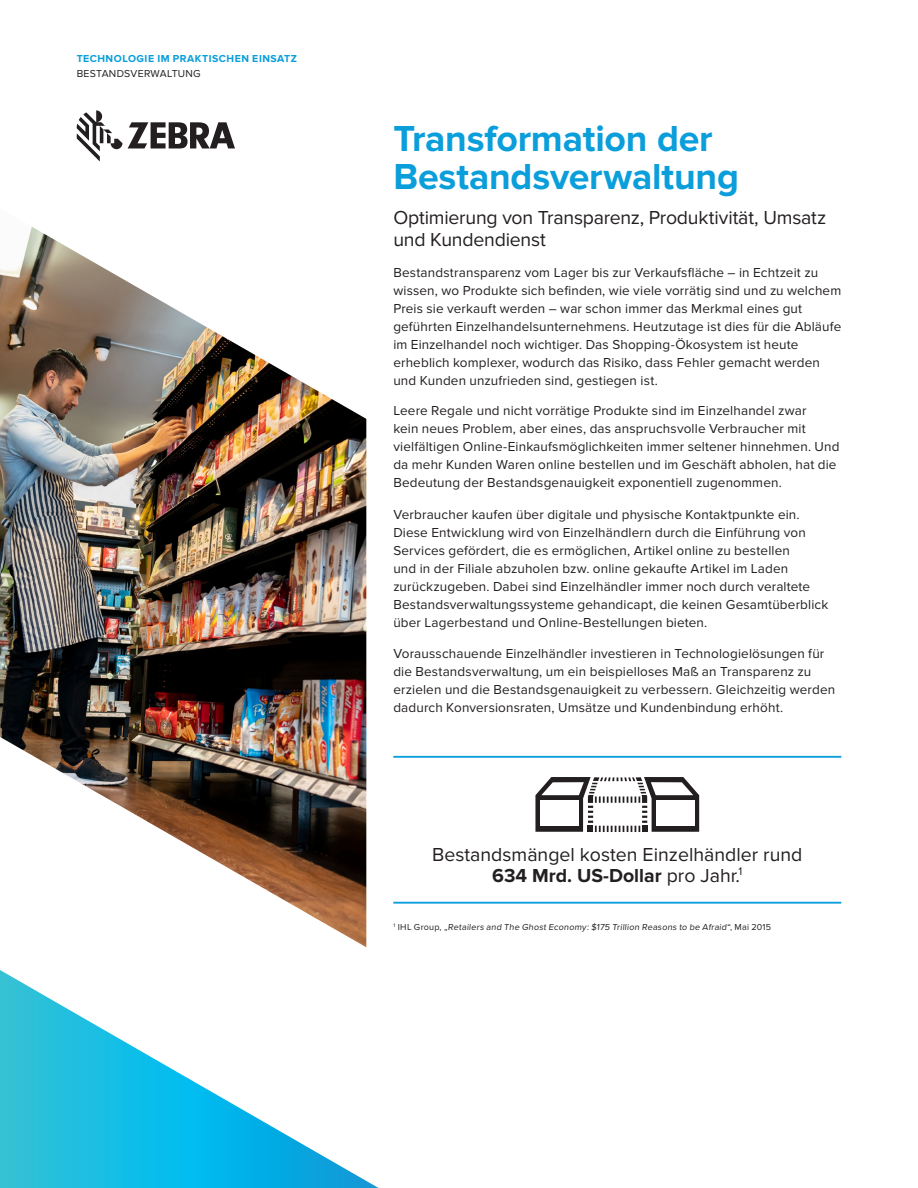
<style>
.page{position:relative;width:918px;height:1188px;background:#fff}
.page>*{position:absolute;margin:0;border:0;box-sizing:border-box;transform-origin:0 0}
.Heading-2-Cover{font:700 37.5px/37.5px "Proxima Nova";letter-spacing:-.005em;color:#0a9edb}
.Pull_Quote{font:19.5px/21px "Proxima Nova";color:#231f20;text-align:center}
.Subhead-1-Cover{font:19.5px/21.8px "Proxima Nova";letter-spacing:-.01em;color:#231f20}
.Body_Copy{font:13.5px/18px "Proxima Nova";letter-spacing:.01em;color:#231f20}
.Body_Copy__Alternati{font:13.5px/18px "Proxima Nova";letter-spacing:.01em;color:#231f20}
.Collateral_Type{font:700 10.5px "Proxima Nova";letter-spacing:.045em;color:#0a9edb}
.t1{font:10.5px "Proxima Nova";letter-spacing:.025em;color:#231f20}
.Body_Copy-2{font:9px "Proxima Nova";letter-spacing:.025em;color:#231f20}
.s1{font-weight:700}
</style>
<div class="page">
<img style="left:0;top:227px;width:366px;height:720px">
<svg style="left:77px;top:110px;width:45px;height:52px"></svg>
<svg style="left:128px;top:122px;width:107px;height:26px"></svg>
<svg style="left:0;top:970px;width:379px;height:218px"></svg>
<hr style="left:393px;top:756px;width:448px;height:2px;background:#0a9edb">
<hr style="left:393px;top:902px;width:448px;height:2px;background:#0a9edb">
<svg style="left:535px;top:777px;width:164px;height:55px"></svg>
<div style="left:656px;top:801px;width:39px;height:25px;background:#fff"></div>
<p class="Collateral_Type" style="left:77px;top:53px;width:222px">TECHNOLOGIE IM PRAKTISCHEN EINSATZ</p>
<p class="t1" style="left:77px;top:67px;width:126px">BESTANDSVERWALTUNG</p>
<p class="Heading-2-Cover" style="left:393px;top:121px;width:347px">Transformation der<br>Bestandsverwaltung</p>
<p class="Subhead-1-Cover" style="left:393px;top:207px;width:435px">Optimierung von Transparenz, Produktivität, Umsatz und Kundendienst</p>
<p class="Body_Copy__Alternati" style="left:393px;top:264px;width:449px">Bestandstransparenz vom Lager bis zur Verkaufsfläche – in Echtzeit zu wissen, wo Produkte sich befinden, wie viele vorrätig sind und zu welchem Preis sie verkauft werden – war schon immer das Merkmal eines gut geführten Einzelhandelsunternehmens. Heutzutage ist dies für die Abläufe im Einzelhandel noch wichtiger. Das Shopping-Ökosystem ist heute erheblich komplexer, wodurch das Risiko, dass Fehler gemacht werden und Kunden unzufrieden sind, gestiegen ist.</p>
<p class="Body_Copy" style="left:393px;top:402px;width:448px">Leere Regale und nicht vorrätige Produkte sind im Einzelhandel zwar<br>kein neues Problem, aber eines, das anspruchsvolle Verbraucher mit vielfältigen Online-Einkaufsmöglichkeiten immer seltener hinnehmen. Und da mehr Kunden Waren online bestellen und im Geschäft abholen, hat die Bedeutung der Bestandsgenauigkeit exponentiell zugenommen.</p>
<p class="Body_Copy" style="left:393px;top:505px;width:437px">Verbraucher kaufen über digitale und physische Kontaktpunkte ein.<br>Diese Entwicklung wird von Einzelhändlern durch die Einführung von Services gefördert, die es ermöglichen, Artikel online zu bestellen<br>und in der Filiale abzuholen bzw. online gekaufte Artikel im Laden zurückzugeben. Dabei sind Einzelhändler immer noch durch veraltete Bestandsverwaltungssysteme gehandicapt, die keinen Gesamtüberblick über Lagerbestand und Online-Bestellungen bieten.</p>
<p class="Body_Copy" style="left:393px;top:645px;width:443px">Vorausschauende Einzelhändler investieren in Technologielösungen für die Bestandsverwaltung, um ein beispielloses Maß an Transparenz zu erzielen und die Bestandsgenauigkeit zu verbessern. Gleichzeitig werden dadurch Konversionsraten, Umsätze und Kundenbindung erhöht.</p>
<p class="Pull_Quote" style="left:432px;top:844px;width:372px">Bestandsmängel kosten Einzelhändler rund<br><span class="s1">634 Mrd. US-Dollar</span> pro Jahr.<sup>1</sup></p>
<p class="Body_Copy-2" style="left:393px;top:922px;width:379px"><sup>1</sup> IHL Group, „Retailers and The Ghost Economy: $175 Trillion Reasons to be Afraid“, Mai 2015</p>
</div>
